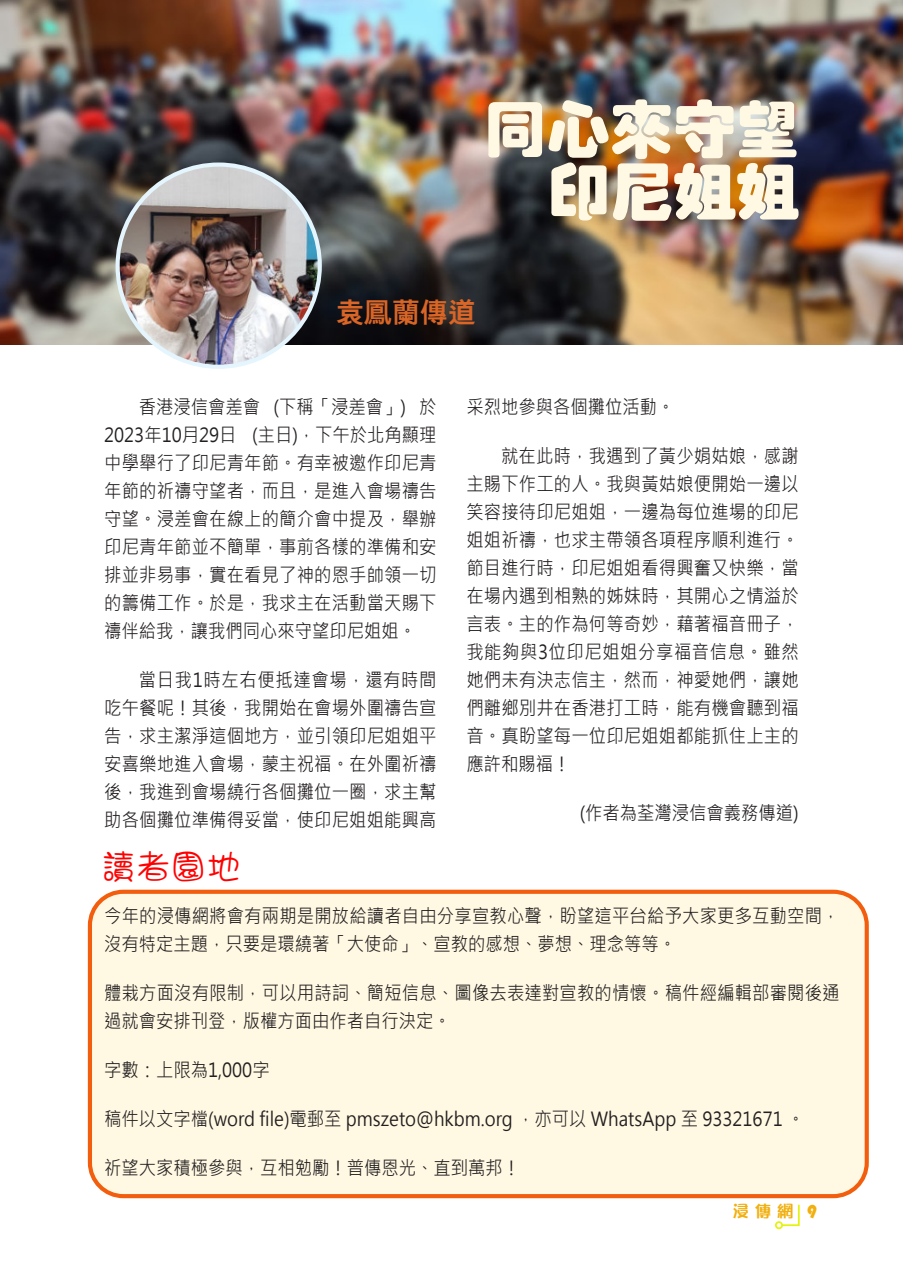
<style>
.page{position:relative;width:903px;height:1275px;background:#fff}
.page>*{position:absolute;margin:0;border:0;box-sizing:border-box;transform-origin:0 0}
.t1{font:63px/63px "FZHPB B51 0";color:#fff9e3;text-align:right}
.t2{font:35px "DF Girl W3 HK BF";color:#f00}
.t3{font:700 28px "Malgun Gothic";color:#d96526}
.t4{font:19.25px/28px "Microsoft Jheng Hei";letter-spacing:.01em;color:#231f20;text-align:justify;scale:.9 1}
.t5{font:800 15.75px "AR Xin Chao POPB5";color:#f2af0d}
.s1{font-family:"Bauhaus 93";font-weight:400;font-size:19.25px}
</style>
<div class="page">
<div style="left:88px;top:890px;width:781px;height:308px;background:#fff9e3;border:4px solid #f25e0d;border-radius:33px"></div>
<img style="left:0;top:0;width:903px;height:344px">
<div style="left:775px;top:1221px;width:8px;height:8px;border:2px solid #e5f20d;border-radius:50%"></div>
<svg style="left:780px;top:1204px;width:20px;height:23px"></svg>
<img style="left:118px;top:165px;width:202px;height:202px;border-radius:50%">
<div style="left:116px;top:162px;width:206px;height:207px;border:4px solid #e4f5fd;border-radius:50%"></div>
<h1 class="t1" style="left:484px;top:95px;width:316px">同心來守望印尼姐姐</h1>
<h3 class="t3" style="left:336px;top:300px;width:141px">袁鳳蘭傳道</h3>
<p class="t4" style="left:104px;top:392px;width:371px;text-indent:35px">香港浸信會差會 (下稱「浸差會」) 於2023年10月29日 (主日)，下午於北角顯理中學舉行了印尼青年節。有幸被邀作印尼青年節的祈禱守望者，而且，是進入會場禱告守望。浸差會在線上的簡介會中提及，舉辦印尼青年節並不簡單，事前各樣的準備和安排並非易事，實在看見了神的恩手帥領一切的籌備工作。於是，我求主在活動當天賜下禱伴給我，讓我們同心來守望印尼姐姐。</p>
<p class="t4" style="left:104px;top:665px;width:371px;text-indent:35px">當日我1時左右便抵達會場，還有時間吃午餐呢！其後，我開始在會場外圍禱告宣告，求主潔淨這個地方，並引領印尼姐姐平安喜樂地進入會場，蒙主祝福。在外圍祈禱後，我進到會場繞行各個攤位一圈，求主幫助各個攤位準備得妥當，使印尼姐姐能興高</p>
<h2 class="t2" style="left:101px;top:849px;width:141px">讀者園地</h2>
<p class="t4" style="left:466px;top:392px;width:233px">采烈地參與各個攤位活動。</p>
<p class="t4" style="left:466px;top:441px;width:371px;text-indent:35px">就在此時，我遇到了黃少娟姑娘，感謝主賜下作工的人。我與黃姑娘便開始一邊以笑容接待印尼姐姐，一邊為每位進場的印尼姐姐祈禱，也求主帶領各項程序順利進行。節目進行時，印尼姐姐看得興奮又快樂，當在場內遇到相熟的姊妹時，其開心之情溢於言表。主的作為何等奇妙，藉著福音冊子，我能夠與3位印尼姐姐分享福音信息。雖然她們未有決志信主，然而，神愛她們，讓她們離鄉別井在香港打工時，能有機會聽到福音。真盼望每一位印尼姐姐都能抓住上主的應許和賜福！</p>
<p class="t4" style="left:580px;top:798px;width:245px">(作者為荃灣浸信會義務傳道)</p>
<p class="t4" style="left:104px;top:902px;width:819px">今年的浸傳網將會有兩期是開放給讀者自由分享宣教心聲，盼望這平台給予大家更多互動空間，沒有特定主題，只要是環繞著「大使命」、宣教的感想、夢想、理念等等。</p>
<p class="t4" style="left:104px;top:979px;width:819px">體栽方面沒有限制，可以用詩詞、簡短信息、圖像去表達對宣教的情懷。稿件經編輯部審閱後通過就會安排刊登，版權方面由作者自行決定。</p>
<p class="t4" style="left:104px;top:1056px;width:185px">字數：上限為1,000字</p>
<p class="t4" style="left:104px;top:1105px;width:779px">稿件以文字檔(word file)電郵至 pmszeto@hkbm.org ，亦可以 WhatsApp 至 93321671 。</p>
<p class="t4" style="left:104px;top:1154px;width:464px">祈望大家積極參與，互相勉勵！普傳恩光、直到萬邦！</p>
<p class="t5" style="left:733px;top:1203px;width:87px">浸傳網 <span class="s1">9</span></p>
</div>
